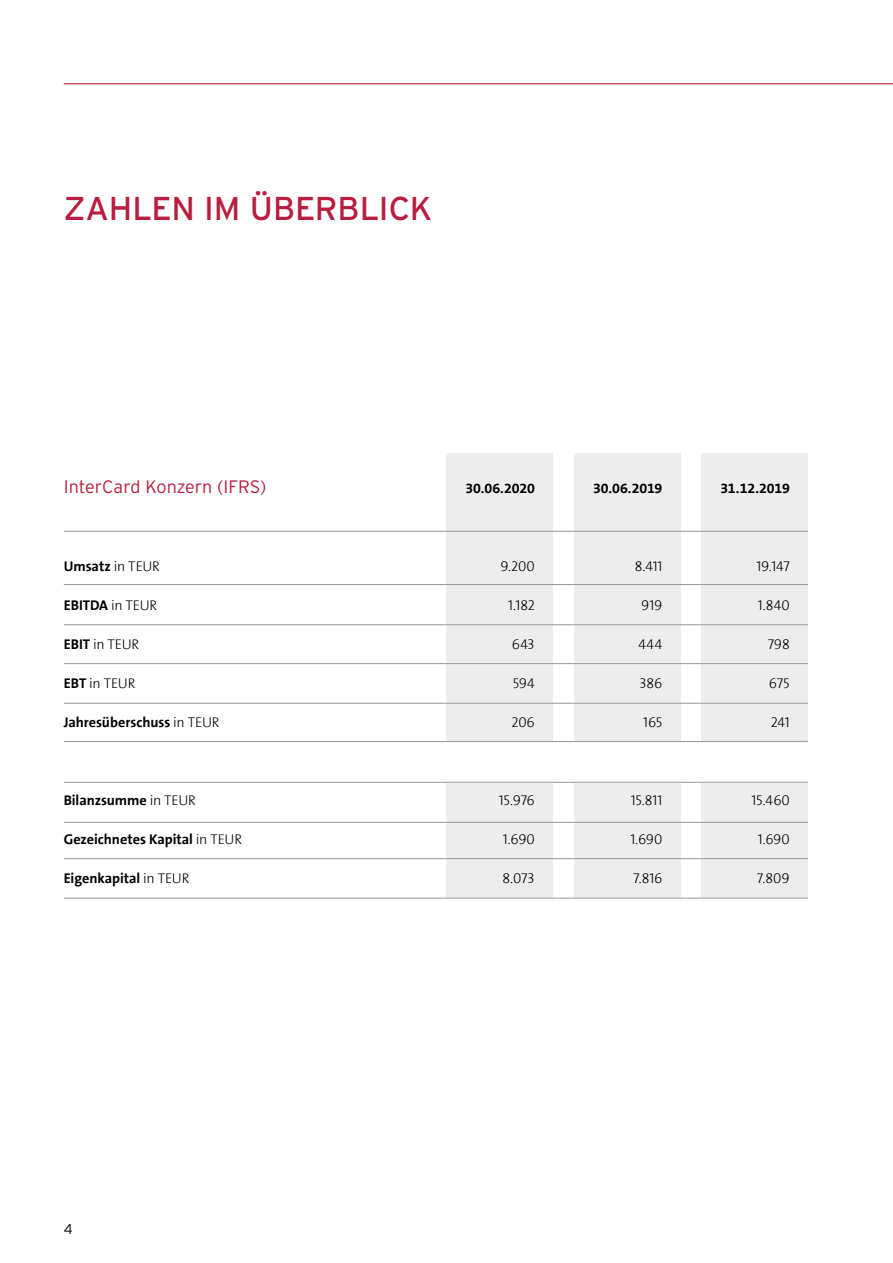
<style>
.page{position:relative;width:893px;height:1263px;background:#fff}
.page>*{position:absolute;margin:0;border:0;box-sizing:border-box;transform-origin:0 0}
.t1{font:33px "Interstate";letter-spacing:-.005em;color:#b71e3f}
.t2{font:300 18px "Interstate";color:#b71e3f}
.t3{font:700 14.25px "The Sans B7";letter-spacing:-.005em;color:#000}
.t4{font:300 14.25px "The Sans Caps";letter-spacing:-.015em;color:#000}
.t5{font:300 14.25px "The Sans";letter-spacing:-.015em;color:#000}
.t6{font:300 14.25px "Interstate";color:#000}
.s1{font-family:"The Sans";font-weight:300}
.s2{font-family:"The Sans B7";font-weight:700}
</style>
<div class="page">
<hr style="left:64px;top:83px;width:829px;height:1px;background:#b71e3f">
<div style="left:574px;top:454px;width:106px;height:287px;background:#ededed"></div>
<div style="left:446px;top:454px;width:107px;height:287px;background:#ededed"></div>
<div style="left:702px;top:454px;width:106px;height:287px;background:#ededed"></div>
<div style="left:574px;top:783px;width:106px;height:114px;background:#ededed"></div>
<div style="left:446px;top:783px;width:107px;height:114px;background:#ededed"></div>
<div style="left:702px;top:783px;width:106px;height:114px;background:#ededed"></div>
<hr style="left:64px;top:531px;width:744px;height:1px;background:#9d9d9c">
<hr style="left:64px;top:782px;width:744px;height:1px;background:#9d9d9c">
<hr style="left:64px;top:741px;width:744px;height:1px;background:#9d9d9c">
<hr style="left:64px;top:822px;width:744px;height:1px;background:#9d9d9c">
<hr style="left:64px;top:584px;width:744px;height:1px;background:#9d9d9c">
<hr style="left:64px;top:858px;width:744px;height:1px;background:#9d9d9c">
<hr style="left:64px;top:897px;width:744px;height:2px;background:#9d9d9c">
<hr style="left:64px;top:624px;width:744px;height:1px;background:#9d9d9c">
<hr style="left:64px;top:663px;width:744px;height:1px;background:#9d9d9c">
<hr style="left:64px;top:703px;width:744px;height:1px;background:#9d9d9c">
<h1 class="t1" style="left:64px;top:190px;width:370px">ZAHLEN IM ÜBERBLICK</h1>
<p class="t2" style="left:64px;top:476px;width:204px">InterCard Konzern (IFRS)</p>
<p class="t3" style="left:466px;top:479px;width:71px">30.06.2020</p>
<p class="t3" style="left:593px;top:479px;width:71px">30.06.2019</p>
<p class="t3" style="left:720px;top:479px;width:71px">31.12.2019</p>
<p class="t3" style="left:64px;top:557px;width:98px">Umsatz <span class="s1">in TEUR</span></p>
<p class="t4" style="left:500px;top:559px;width:36px">9.200</p>
<p class="t4" style="left:635px;top:559px;width:29px">8.411</p>
<p class="t4" style="left:756px;top:559px;width:35px">19.147</p>
<p class="t3" style="left:64px;top:596px;width:95px">EBITDA <span class="s1">in TEUR</span></p>
<p class="t4" style="left:508px;top:598px;width:28px">1.182</p>
<p class="t4" style="left:641px;top:598px;width:23px">919</p>
<p class="t4" style="left:758px;top:598px;width:34px">1.840</p>
<p class="t5" style="left:64px;top:637px;width:77px"><span class="s2">EBIT</span> in TEUR</p>
<p class="t4" style="left:512px;top:637px;width:24px">643</p>
<p class="t4" style="left:638px;top:637px;width:25px">444</p>
<p class="t4" style="left:768px;top:637px;width:24px">798</p>
<p class="t5" style="left:64px;top:676px;width:73px"><span class="s2">EBT</span> in TEUR</p>
<p class="t4" style="left:513px;top:676px;width:24px">594</p>
<p class="t4" style="left:640px;top:676px;width:24px">386</p>
<p class="t4" style="left:769px;top:676px;width:22px">675</p>
<p class="t3" style="left:64px;top:713px;width:157px">Jahresüberschuss <span class="s1">in TEUR</span></p>
<p class="t4" style="left:512px;top:715px;width:25px">206</p>
<p class="t4" style="left:643px;top:715px;width:21px">165</p>
<p class="t4" style="left:771px;top:715px;width:20px">241</p>
<p class="t3" style="left:64px;top:791px;width:134px">Bilanzsumme <span class="s1">in TEUR</span></p>
<p class="t4" style="left:499px;top:793px;width:37px">15.976</p>
<p class="t4" style="left:631px;top:793px;width:33px">15.811</p>
<p class="t4" style="left:752px;top:793px;width:40px">15.460</p>
<p class="t3" style="left:64px;top:830px;width:180px">Gezeichnetes Kapital <span class="s1">in TEUR</span></p>
<p class="t4" style="left:503px;top:832px;width:34px">1.690</p>
<p class="t4" style="left:630px;top:832px;width:34px">1.690</p>
<p class="t4" style="left:758px;top:832px;width:34px">1.690</p>
<p class="t3" style="left:64px;top:869px;width:127px">Eigenkapital <span class="s1">in TEUR</span></p>
<p class="t4" style="left:502px;top:871px;width:34px">8.073</p>
<p class="t4" style="left:633px;top:871px;width:31px">7.816</p>
<p class="t4" style="left:757px;top:871px;width:34px">7.809</p>
<p class="t6" style="left:64px;top:1221px;width:10px">4</p>
</div>
